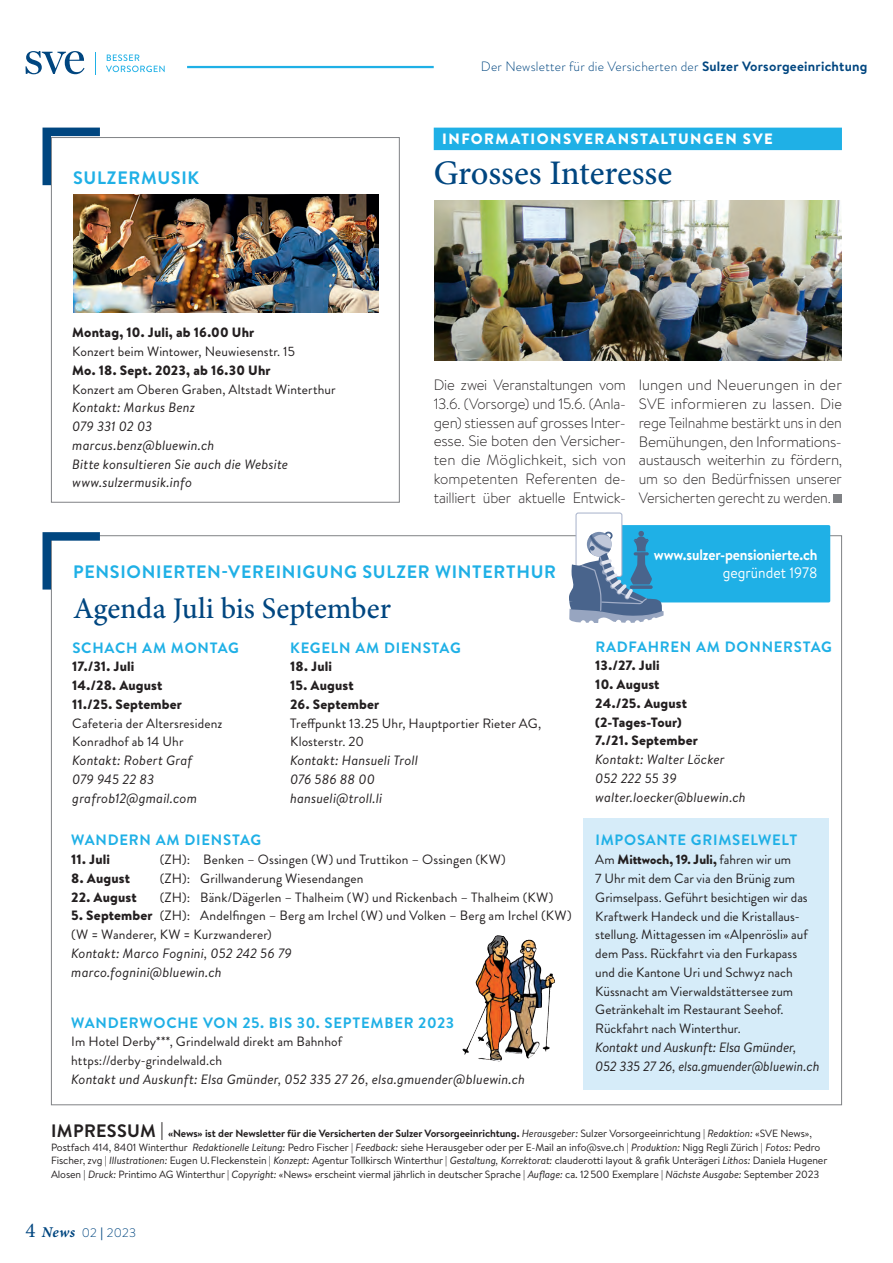
<style>
.page{position:relative;width:893px;height:1263px;background:#fff}
.page>*{position:absolute;margin:0;border:0;box-sizing:border-box;transform-origin:0 0}
.t1{font:500 34.5px "Minion Pro";letter-spacing:-.005em;color:#004680}
.t2{font:500 30px "Minion Pro";color:#004680}
.t3{font:700 18px "Brandon Text";letter-spacing:.04em;color:#1fb0e6}
.t4{font:700 15.15px "Brandon Text";letter-spacing:-.01em;color:#fff;scale:.92 1}
.t5{font:15.15px "Brandon Text";color:#fff;scale:.92 1}
.t6{font:300 15px/18.8px "Brandon Text";letter-spacing:-.01em;color:#231f20;text-align:justify}
.t7{font:700 15px "Brandon Text";letter-spacing:.05em;color:#1fb0e6}
.t8{font:900 15px "Brandon Text";letter-spacing:.1em;color:#fff}
.t9{font:13.5px/18.8px "Brandon Grotesque";letter-spacing:.005em;color:#231f20}
.t10{font:italic 13.5px/18.8px "Brandon Text";letter-spacing:.005em;color:#231f20}
.t11{font:900 13.5px/18.8px "Brandon Text";letter-spacing:.01em;color:#231f20}
.t12{font:300 13.5px "Brandon Grotesque";letter-spacing:.02em;color:#004680}
.t13{font:300 12.75px "Brandon Grotesque";letter-spacing:.02em;color:#004680}
.t14{font:10.5px/13.5px "Brandon Text";letter-spacing:-.01em;color:#231f20}
.s1{font-family:"Brandon Text";font-weight:700}
.s2{font-family:"Brandon Text";font-weight:900}
.s3{font-weight:900}
.s4{font-weight:700;font-size:18px}
.s5{font-weight:700}
.s6{font-style:italic}
.s7{font-family:"Minion Pro";font-weight:400;font-size:21px}
.s8{font-family:"Minion Pro";font-weight:700;font-style:italic;font-size:15px}
.s9{font-family:"Minion Pro";font-weight:400}
</style>
<div class="page">
<hr style="left:187px;top:66px;width:247px;height:2px;background:#1fb0e6">
<svg style="left:106px;top:54px;width:59px;height:18px"></svg>
<svg style="left:26px;top:51px;width:59px;height:23px"></svg>
<svg style="left:95px;top:52px;width:1px;height:22px"></svg>
<div style="left:51px;top:137px;width:349px;height:366px;border:1px solid #808285"></div>
<svg style="left:43px;top:128px;width:57px;height:57px"></svg>
<svg style="left:43px;top:532px;width:57px;height:57px"></svg>
<div style="left:583px;top:819px;width:245px;height:271px;background:#d6ecf9"></div>
<div style="left:434px;top:128px;width:408px;height:22px;background:#1fb0e6"></div>
<img style="left:475px;top:935px;width:22px;height:55px">
<div style="left:833px;top:494px;width:9px;height:9px;background:#808285"></div>
<img style="left:435px;top:200px;width:407px;height:161px">
<img style="left:73px;top:195px;width:305px;height:118px">
<div style="left:610px;top:525px;width:220px;height:77px;background:#1fb0e6;border-radius:2px"></div>
<div style="left:576px;top:513px;width:46px;height:63px;background:#fff;border-radius:2px"></div>
<div style="left:576px;top:513px;width:46px;height:64px;border:1px solid #a6b1ca;border-radius:2px"></div>
<svg style="left:569px;top:531px;width:95px;height:92px"></svg>
<p class="t12" style="left:481px;top:58px;width:388px">Der Newsletter für die Versicherten der <span class="s1">Sulzer Vorsorgeeinrichtung</span></p>
<h3 class="t3" style="left:73px;top:165px;width:128px">SULZERMUSIK</h3>
<p class="t11" style="left:72px;top:323px;width:184px">Montag, 10. Juli, ab 16.00 Uhr</p>
<p class="t9" style="left:72px;top:342px;width:224px">Konzert beim Wintower, Neuwiesenstr. 15</p>
<p class="t11" style="left:72px;top:360px;width:200px">Mo. 18. Sept. 2023, ab 16.30 Uhr</p>
<p class="t9" style="left:72px;top:380px;width:265px">Konzert am Oberen Graben, Altstadt Winterthur</p>
<p class="t10" style="left:72px;top:398px;width:217px">Kontakt: Markus Benz<br>079 331 02 03 marcus.benz@bluewin.ch<br>Bitte konsultieren Sie auch die Website www.sulzermusik.info</p>
<p class="t8" style="left:442px;top:128px;width:332px">INFORMATIONSVERANSTALTUNGEN SVE</p>
<h1 class="t1" style="left:434px;top:150px;width:240px">Grosses Interesse</h1>
<p class="t6" style="left:434px;top:375px;width:194px">Die zwei Veranstaltungen vom 13.6. (Vorsorge) und 15.6. (Anla&shy;gen) stiessen auf grosses Inter&shy;esse. Sie boten den Versicher&shy;ten die Möglichkeit, sich von kompetenten Referenten de&shy;tailliert über aktuelle Entwick-</p>
<p class="t6" style="left:639px;top:375px;width:205px">lungen und Neuerungen in der SVE informieren zu lassen. Die rege Teilnahme bestärkt uns in den Bemühungen, den Informations&shy;austausch weiterhin zu fördern, um so den Bedürfnissen unserer Versicherten gerecht zu werden.</p>
<h3 class="t3" style="left:73px;top:559px;width:485px">PENSIONIERTEN-VEREINIGUNG SULZER WINTERTHUR</h3>
<h2 class="t2" style="left:73px;top:588px;width:319px">Agenda Juli bis September</h2>
<p class="t7" style="left:72px;top:637px;width:168px">SCHACH AM MONTAG</p>
<p class="t11" style="left:72px;top:657px;width:111px">17./31. Juli<br>14./28. August<br>11./25. September</p>
<p class="t9" style="left:72px;top:714px;width:152px">Cafeteria der Altersresidenz<br>Konradhof ab 14 Uhr</p>
<p class="t10" style="left:72px;top:751px;width:126px">Kontakt: Robert Graf<br>079 945 22 83 grafrob12@gmail.com</p>
<p class="t7" style="left:290px;top:637px;width:172px">KEGELN AM DIENSTAG</p>
<p class="t11" style="left:290px;top:657px;width:43px">18. Juli</p>
<p class="t11" style="left:290px;top:676px;width:65px">15. August</p>
<p class="t11" style="left:290px;top:694px;width:91px">26. September</p>
<p class="t9" style="left:290px;top:714px;width:252px">Treffpunkt 13.25 Uhr, Hauptportier Rieter AG,<br>Klosterstr. 20</p>
<p class="t10" style="left:290px;top:751px;width:129px">Kontakt: Hansueli Troll<br>076 586 88 00 hansueli@troll.li</p>
<p class="t7" style="left:71px;top:830px;width:191px">WANDERN AM DIENSTAG</p>
<p class="t11" style="left:71px;top:850px;width:40px">11. Juli</p>
<p class="t9" style="left:160px;top:850px;width:348px">(ZH): Benken – Ossingen (W) und Truttikon – Ossingen (KW)</p>
<p class="t11" style="left:71px;top:869px;width:60px">8. August</p>
<p class="t9" style="left:160px;top:869px;width:205px">(ZH): Grillwanderung Wiesendangen</p>
<p class="t11" style="left:71px;top:887px;width:67px">22. August</p>
<p class="t9" style="left:160px;top:888px;width:395px">(ZH): Bänk/Dägerlen – Thalheim (W) und Rickenbach – Thalheim (KW)</p>
<p class="t9" style="left:71px;top:907px;width:502px"><span class="s2">5. September</span> (ZH): Andelfingen – Berg am Irchel (W) und Volken – Berg am Irchel (KW) (W = Wanderer, KW = Kurzwanderer)</p>
<p class="t10" style="left:71px;top:943px;width:222px">Kontakt: Marco Fognini, 052 242 56 79 marco.fognini@bluewin.ch</p>
<p class="t7" style="left:71px;top:1012px;width:384px">WANDERWOCHE VON 25. BIS 30. SEPTEMBER 2023</p>
<p class="t9" style="left:71px;top:1032px;width:272px">Im Hotel Derby***, Grindelwald direkt am Bahnhof https://derby-grindelwald.ch</p>
<p class="t10" style="left:71px;top:1069px;width:455px">Kontakt und Auskunft: Elsa Gmünder, 052 335 27 26, elsa.gmuender@bluewin.ch</p>
<p class="t4" style="left:654px;top:545px;width:179px">www.sulzer-pensionierte.ch</p>
<p class="t5" style="left:723px;top:562px;width:104px">gegründet 1978</p>
<p class="t7" style="left:595px;top:636px;width:238px">RADFAHREN AM DONNERSTAG</p>
<p class="t11" style="left:595px;top:656px;width:66px">13./27. Juli</p>
<p class="t11" style="left:595px;top:675px;width:104px">10. August<br>24./25. August (2-Tages-Tour)<br>7./21. September</p>
<p class="t10" style="left:595px;top:750px;width:152px">Kontakt: Walter Löcker<br>052 222 55 39 walter.loecker@bluewin.ch</p>
<p class="t7" style="left:595px;top:830px;width:203px">IMPOSANTE GRIMSELWELT</p>
<p class="t9" style="left:595px;top:850px;width:214px">Am <span class="s3">Mittwoch, 19. Juli,</span> fahren wir um<br>7 Uhr mit dem Car via den Brünig zum Grimselpass. Geführt besichtigen wir das Kraftwerk Handeck und die Kristallaus&shy;stellung. Mittagessen im «Alpenrösli» auf dem Pass. Rückfahrt via den Furkapass und die Kantone Uri und Schwyz nach Küssnacht am Vierwaldstättersee zum Getränkehalt im Restaurant Seehof.<br>Rückfahrt nach Winterthur.</p>
<p class="t10" style="left:595px;top:1037px;width:226px">Kontakt und Auskunft: Elsa Gmünder,<br>052 335 27 26, elsa.gmuender@bluewin.ch</p>
<p class="t14" style="left:51px;top:1127px;width:778px"><span class="s4">IMPRESSUM |</span> <span class="s5">«News» ist der Newsletter für die Versicherten der Sulzer Vorsorgeeinrichtung.</span> <span class="s6">Herausgeber:</span> Sulzer Vorsorgeeinrichtung | <span class="s6">Redaktion:</span> «SVE News», Postfach 414, 8401 Winterthur <span class="s6">Redaktionelle Leitung:</span> Pedro Fischer | <span class="s6">Feedback:</span> siehe Herausgeber oder per E-Mail an info@sve.ch | <span class="s6">Produktion:</span> Nigg Regli Zürich | <span class="s6">Fotos:</span> Pedro Fischer, zvg | <span class="s6">Illustrationen:</span> Eugen U.Fleckenstein | <span class="s6">Konzept:</span> Agentur Tollkirsch Winterthur | <span class="s6">Gestaltung, Korrektorat:</span> clauderotti layout &amp; grafik Unterägeri <span class="s6">Lithos:</span> Daniela Hugener Alosen | <span class="s6">Druck:</span> Printimo AG Winterthur | <span class="s6">Copyright:</span> «News» erscheint viermal jährlich in deutscher Sprache | <span class="s6">Auflage:</span> ca. 12500 Exemplare | <span class="s6">Nächste Ausgabe:</span> September 2023</p>
<p class="t13" style="left:26px;top:1224px;width:112px"><span class="s7">4</span> <span class="s8">News</span> 02 <span class="s9">|</span> 2023</p>
</div>
